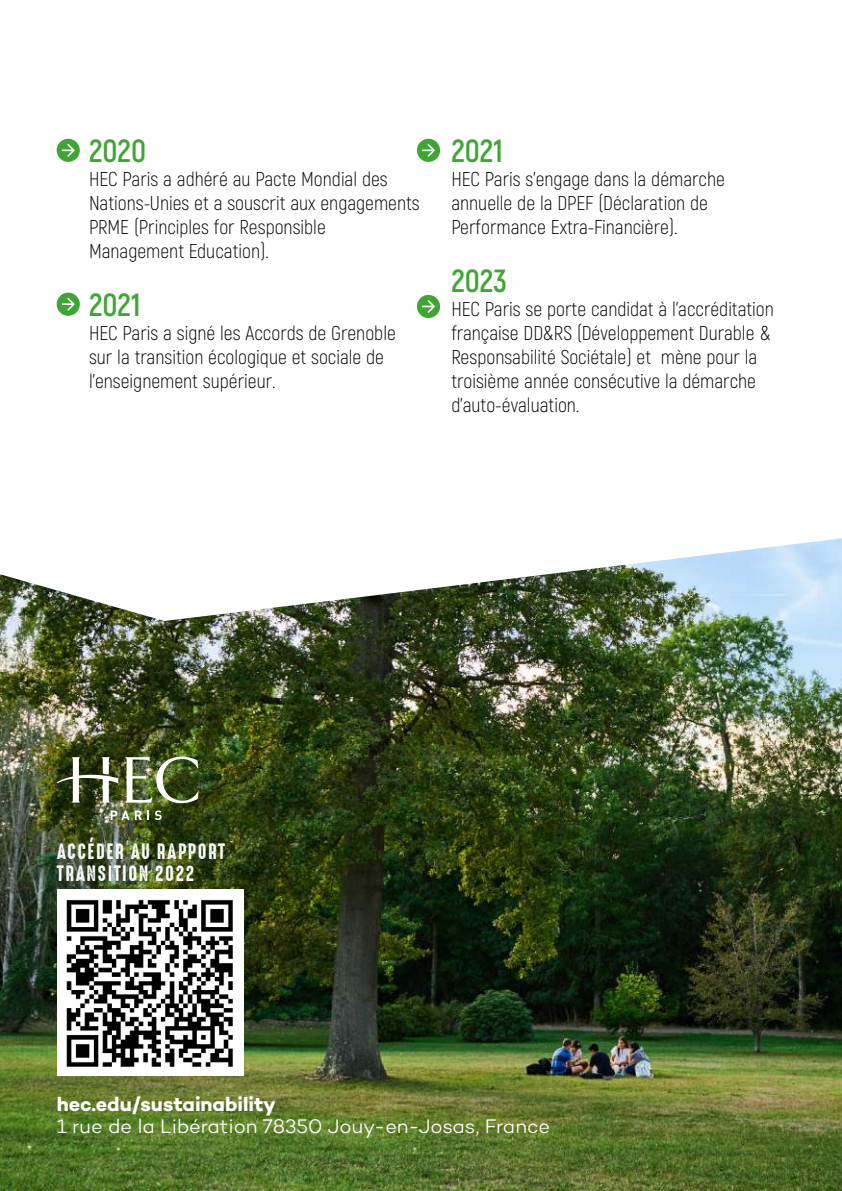
<style>
.page{position:relative;width:842px;height:1191px;background:#fff}
.page>*{position:absolute;margin:0;border:0;box-sizing:border-box;transform-origin:0 0}
.t1{font:700 32px "Akrobat";color:#3fa535}
.t2{font:300 20px/24px "Akrobat";color:#000}
.t3{font:300 20px "Campton";color:#fff}
.t4{font:20px/22px "High Voltage Rough";letter-spacing:.075em;color:#fff}
.t5{font:700 20px "Campton";color:#fff}
</style>
<div class="page">
<img style="left:0;top:621px;width:842px;height:570px">
<svg style="left:0;top:138px;width:842px;height:483px"></svg>
<div style="left:57px;top:139px;width:23px;height:23px;background:#3fa535;border-radius:50%"></div>
<svg style="left:62px;top:144px;width:13px;height:13px"></svg>
<div style="left:417px;top:139px;width:23px;height:23px;background:#3fa535;border-radius:50%"></div>
<svg style="left:422px;top:144px;width:13px;height:13px"></svg>
<div style="left:57px;top:293px;width:23px;height:23px;background:#3fa535;border-radius:50%"></div>
<svg style="left:62px;top:297px;width:13px;height:14px"></svg>
<div style="left:417px;top:295px;width:23px;height:23px;background:#3fa535;border-radius:50%"></div>
<svg style="left:422px;top:300px;width:13px;height:13px"></svg>
<svg style="left:111px;top:810px;width:38px;height:10px"></svg>
<svg style="left:155px;top:810px;width:7px;height:10px"></svg>
<img style="left:125px;top:756px;width:73px;height:47px">
<svg style="left:57px;top:757px;width:61px;height:45px"></svg>
<div style="left:57px;top:889px;width:187px;height:187px;background:#fff"></div>
<img style="left:66px;top:899px;width:167px;height:168px">
<h1 class="t1" style="left:89px;top:130px;width:59px">2020</h1>
<p class="t2" style="left:89px;top:167px;width:332px">HEC Paris a adhéré au Pacte Mondial des Nations-Unies et a souscrit aux engagements PRME (Principles for Responsible Management Education).</p>
<h1 class="t1" style="left:89px;top:284px;width:53px">2021</h1>
<p class="t2" style="left:89px;top:321px;width:308px">HEC Paris a signé les Accords de Grenoble sur la transition écologique et sociale de l’enseignement supérieur.</p>
<h1 class="t1" style="left:451px;top:130px;width:53px">2021</h1>
<p class="t2" style="left:451px;top:167px;width:275px">HEC Paris s’engage dans la démarche annuelle de la DPEF (Déclaration de<br>Performance Extra-Financière).</p>
<h1 class="t1" style="left:451px;top:260px;width:57px">2023</h1>
<p class="t2" style="left:451px;top:297px;width:324px">HEC Paris se porte candidat à l’accréditation française DD&amp;RS (Développement Durable &amp; Responsabilité Sociétale) et mène pour la troisième année consécutive la démarche d’auto-évaluation.</p>
<p class="t4" style="left:57px;top:841px;width:170px">ACCÉDER AU RAPPORT<br>TRANSITION 2022</p>
<p class="t5" style="left:57px;top:1091px;width:221px">hec.edu/sustainability</p>
<p class="t3" style="left:57px;top:1113px;width:495px">1 rue de la Libération 78350 Jouy-en-Josas, France</p>
</div>
